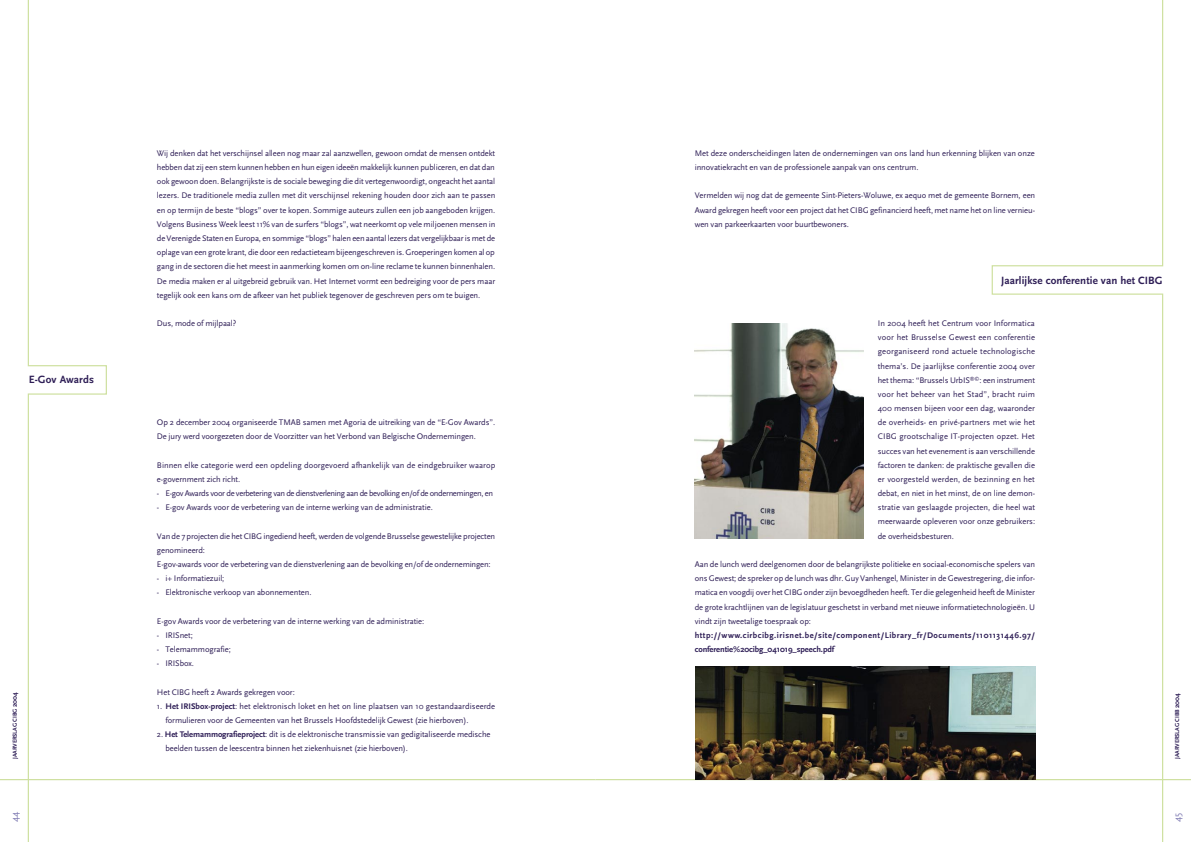
<style>
.page{position:relative;width:1191px;height:842px;background:#fff}
.page>*{position:absolute;margin:0;border:0;box-sizing:border-box;transform-origin:0 0}
.TITRE2{font:700 11px "Scala Sans";letter-spacing:.01em;color:#2e1e56}
.t1{font:10px "Scala Sans";color:#7e7ab2}
.body{font:8.5px/14.2px "Scala Sans";letter-spacing:-.01em;color:#2e1e56}
.body-2{font:700 8.5px/14.2px "Scala Sans";letter-spacing:.055em;color:#2e1e56}
.body-3{font:8.5px "Scala Sans";letter-spacing:-.04em;color:#2e1e56}
.t2{font:700 6px "Scala Sans";letter-spacing:-.01em;color:#2e1e56}
.s1{font-size:7px}
.s2{font-weight:700}
</style>
<div class="page">
<hr style="left:595px;top:779px;width:596px;height:1px;background:#cee09f">
<svg style="left:991px;top:0;width:172px;height:842px"></svg>
<hr style="left:0;top:779px;width:595px;height:1px;background:#cee09f">
<svg style="left:27px;top:0;width:80px;height:842px"></svg>
<img style="left:695px;top:666px;width:340px;height:114px">
<img style="left:694px;top:324px;width:169px;height:215px">
<p class="TITRE2" style="left:29px;top:373px;width:67px">E-Gov Awards</p>
<p class="t2" style="left:12px;top:759px;width:68px;rotate:-90deg">JAARVERSLAG CIBG <span class="s1">2004</span></p>
<p class="t1" style="left:9px;top:822px;width:12px;rotate:-90deg">44</p>
<p class="body" style="left:157px;top:146px;width:340px;text-align:justify">Wij denken dat het verschijnsel alleen nog maar zal aanzwellen, gewoon omdat de mensen ontdekt hebben dat zij een stem kunnen hebben en hun eigen ideeën makkelijk kunnen publiceren, en dat dan ook gewoon doen. Belangrijkste is de sociale beweging die dit vertegenwoordigt, ongeacht het aantal lezers. De traditionele media zullen met dit verschijnsel rekening houden door zich aan te passen en op termijn de beste “blogs” over te kopen. Sommige auteurs zullen een job aangeboden krijgen.<br>Volgens Business Week leest 11% van de surfers “blogs”, wat neerkomt op vele miljoenen mensen in de Verenigde Staten en Europa, en sommige “blogs” halen een aantal lezers dat vergelijkbaar is met de oplage van een grote krant, die door een redactieteam bijeengeschreven is. Groeperingen komen al op gang in de sectoren die het meest in aanmerking komen om on-line reclame te kunnen binnenhalen.<br>De media maken er al uitgebreid gebruik van. Het Internet vormt een bedreiging voor de pers maar tegelijk ook een kans om de afkeer van het publiek tegenover de geschreven pers om te buigen.</p>
<p class="body" style="left:157px;top:316px;width:81px">Dus, mode of mijlpaal?</p>
<p class="body" style="left:157px;top:415px;width:340px">Op 2 december 2004 organiseerde TMAB samen met Agoria de uitreiking van de “E-Gov Awards”.<br>De jury werd voorgezeten door de Voorzitter van het Verbond van Belgische Ondernemingen.</p>
<p class="body" style="left:157px;top:458px;width:340px">Binnen elke categorie werd een opdeling doorgevoerd afhankelijk van de eindgebruiker waarop e-government zich richt.</p>
<p class="body-3" style="left:157px;top:489px;width:338px">- E-gov Awards voor de verbetering van de dienstverlening aan de bevolking en/of de ondernemingen, en</p>
<p class="body" style="left:157px;top:501px;width:277px">- E-gov Awards voor de verbetering van de interne werking van de administratie.</p>
<p class="body" style="left:157px;top:529px;width:340px">Van de 7 projecten die het CIBG ingediend heeft, werden de volgende Brusselse gewestelijke projecten genomineerd:</p>
<p class="body" style="left:157px;top:557px;width:335px">E-gov-awards voor de verbetering van de dienstverlening aan de bevolking en/of de ondernemingen:</p>
<p class="body" style="left:157px;top:571px;width:69px">- i+ Informatiezuil;</p>
<p class="body" style="left:157px;top:586px;width:156px">- Elektronische verkoop van abonnementen.</p>
<p class="body" style="left:157px;top:614px;width:269px">E-gov Awards voor de verbetering van de interne werking van de administratie:</p>
<p class="body" style="left:157px;top:628px;width:37px">- IRISnet;</p>
<p class="body" style="left:157px;top:642px;width:75px">- Telemammografie;</p>
<p class="body" style="left:157px;top:656px;width:39px">- IRISbox.</p>
<p class="body" style="left:157px;top:685px;width:139px">Het CIBG heeft 2 Awards gekregen voor:</p>
<p class="body" style="left:165px;top:699px;width:331px;text-indent:-9px">1. <span class="s2">Het IRISbox-project</span>: het elektronisch loket en het on line plaatsen van 10 gestandaardiseerde formulieren voor de Gemeenten van het Brussels Hoofdstedelijk Gewest (zie hierboven).</p>
<p class="body" style="left:165px;top:727px;width:326px;text-indent:-9px">2. <span class="s2">Het Telemammografieproject</span>: dit is de elektronische transmissie van gedigitaliseerde medische beelden tussen de leescentra binnen het ziekenhuisnet (zie hierboven).</p>
<p class="body" style="left:694px;top:146px;width:341px">Met deze onderscheidingen laten de ondernemingen van ons land hun erkenning blijken van onze innovatiekracht en van de professionele aanpak van ons centrum.</p>
<p class="body" style="left:694px;top:189px;width:342px;text-align:justify">Vermelden wij nog dat de gemeente Sint-Pieters-Woluwe, ex aequo met de gemeente Bornem, een Award gekregen heeft voor een project dat het CIBG gefinancierd heeft, met name het on line vernieu&shy;wen van parkeerkaarten voor buurtbewoners.</p>
<p class="TITRE2" style="left:1001px;top:274px;width:163px">Jaarlijkse conferentie van het CIBG</p>
<p class="body" style="left:878px;top:316px;width:159px;text-align:justify">In 2004 heeft het Centrum voor Informatica voor het Brusselse Gewest een conferentie georganiseerd rond actuele technologische thema’s. De jaarlijkse conferentie 2004 over het thema: “Brussels UrbIS<sup>®©</sup>: een instrument voor het beheer van het Stad”, bracht ruim 400 mensen bijeen voor een dag, waaronder de overheids- en privé-partners met wie het CIBG grootschalige IT-projecten opzet. Het succes van het evenement is aan verschillende factoren te danken: de praktische gevallen die er voorgesteld werden, de bezinning en het debat, en niet in het minst, de on line demon&shy;stratie van geslaagde projecten, die heel wat meerwaarde opleveren voor onze gebruikers: de overheidsbesturen.</p>
<p class="body" style="left:694px;top:557px;width:342px;text-align:justify">Aan de lunch werd deelgenomen door de belangrijkste politieke en sociaal-economische spelers van ons Gewest; de spreker op de lunch was dhr. Guy Vanhengel, Minister in de Gewestregering, die infor&shy;matica en voogdij over het CIBG onder zijn bevoegdheden heeft. Ter die gelegenheid heeft de Minister de grote krachtlijnen van de legislatuur geschetst in verband met nieuwe informatietechnologieën. U vindt zijn tweetalige toespraak op:</p>
<p class="body-2" style="left:694px;top:628px;width:342px">http://www.cirbcibg.irisnet.be/site/component/Library_fr/Documents/1101131446.97/ conferentie%20cibg_041019_speech.pdf</p>
<p class="t2" style="left:1174px;top:759px;width:67px;rotate:-90deg">JAARVERSLAG CIBB <span class="s1">2004</span></p>
<p class="t1" style="left:1171px;top:822px;width:11px;rotate:-90deg">45</p>
</div>
